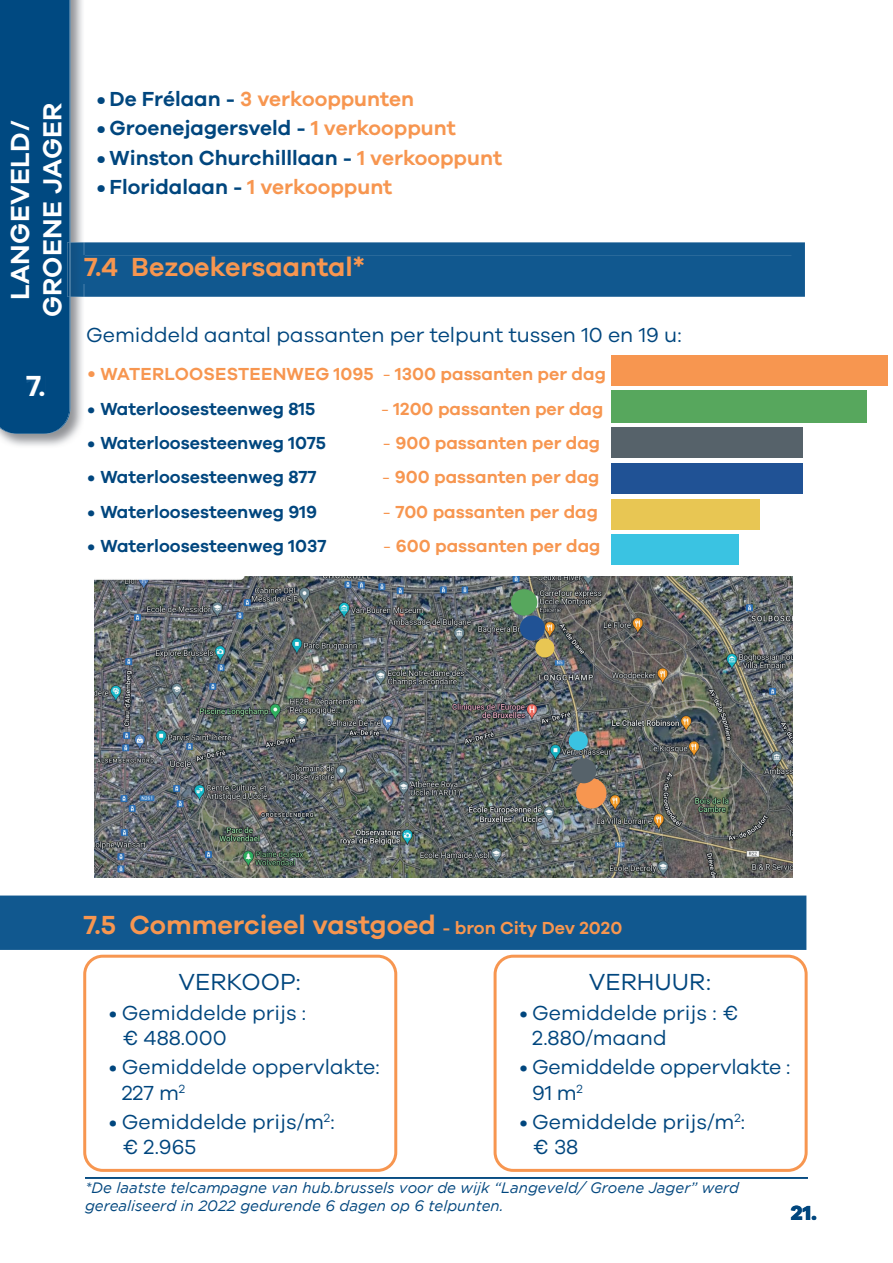
<style>
.page{position:relative;width:893px;height:1263px;background:#fff}
.page>*{position:absolute;margin:0;border:0;box-sizing:border-box;transform-origin:0 0}
.t1{font:600 30px "Galano Grotesque";color:#fff}
.t2{font:600 27px "Galano Grotesque";color:#f79650}
.t3{font:600 27px/32.4px "Galano Grotesque";letter-spacing:.01em;color:#fff;text-align:center}
.t4{font:24px "Galano Grotesque";color:#00467e}
.t5{font:21px/25.2px "Galano Grotesque";color:#00467e}
.t6{font:600 21px "Galano Grotesque";color:#00467e}
.t7{font:600 21px "Galano Grotesque";color:#f79650}
.t8{font:800 21px "Galano Grotesque";color:#00467e}
.t9{font:600 18px "Galano Grotesque";color:#f79650}
.t10{font:600 18px "Galano Grotesque";color:#00467e}
.t11{font:italic 15px/18px "Gotham";color:#00467e}
.s1{color:#00467e}
.s2{color:#f79650}
.s3{font-weight:400}
.s4{font-size:18px}
</style>
<div class="page">
<img style="left:0;top:0;width:83px;height:446px">
<img style="left:69px;top:0;width:1px;height:434px">
<hr style="left:85px;top:1177px;width:723px;height:2px;background:#00467e">
<div style="left:0;top:895px;width:806px;height:55px;background:#11588f"></div>
<div style="left:83px;top:955px;width:314px;height:217px;border:3px solid #f79650;border-radius:18px"></div>
<div style="left:494px;top:955px;width:314px;height:217px;border:3px solid #f79650;border-radius:18px"></div>
<div style="left:85px;top:242px;width:720px;height:55px;background:#11588f"></div>
<img style="left:69px;top:242px;width:16px;height:55px">
<div style="left:0;top:0;width:69px;height:434px;background:#004981"></div>
<hr style="left:67px;top:249px;width:2px;height:48px;background:#01477e">
<div style="left:611px;top:355px;width:277px;height:31px;background:#f79650"></div>
<div style="left:611px;top:390px;width:255px;height:33px;background:#57a75d"></div>
<div style="left:611px;top:427px;width:192px;height:30px;background:#56626a"></div>
<div style="left:611px;top:463px;width:192px;height:30px;background:#205295"></div>
<div style="left:611px;top:499px;width:149px;height:30px;background:#e8c653"></div>
<div style="left:611px;top:535px;width:128px;height:30px;background:#3ac3e2"></div>
<img style="left:95px;top:577px;width:698px;height:300px">
<div style="left:576px;top:778px;width:30px;height:30px;background:#f79650;border-radius:50%"></div>
<div style="left:511px;top:589px;width:26px;height:26px;background:#57a75d;border-radius:50%"></div>
<div style="left:571px;top:758px;width:25px;height:25px;background:#56626a;border-radius:50%"></div>
<div style="left:520px;top:615px;width:25px;height:26px;background:#205295;border-radius:50%"></div>
<div style="left:535px;top:638px;width:19px;height:19px;background:#e8c653;border-radius:50%"></div>
<div style="left:569px;top:731px;width:19px;height:19px;background:#3ac3e2;border-radius:50%"></div>
<p class="t3" style="left:3px;top:317px;width:216px;rotate:-90deg">LANGEVELD/<br>GROENE JAGER</p>
<h1 class="t1" style="left:26px;top:368px;width:21px">7.</h1>
<h1 class="t1" style="left:27px;top:368px;width:13px">1</h1>
<p class="t7" style="left:97px;top:86px;width:319px"><span class="s1">• De Frélaan -</span> 3 verkooppunten</p>
<p class="t6" style="left:97px;top:116px;width:360px">• Groenejagersveld - <span class="s2">1 verkooppunt</span></p>
<p class="t6" style="left:97px;top:145px;width:407px">• Winston Churchilllaan - <span class="s2">1 verkooppunt</span></p>
<p class="t6" style="left:97px;top:175px;width:297px">• Floridalaan - <span class="s2">1 verkooppunt</span></p>
<p class="t2" style="left:84px;top:250px;width:282px">7.4 Bezoekersaantal*</p>
<p class="t5" style="left:86px;top:321px;width:597px">Gemiddeld aantal passanten per telpunt tussen 10 en 19 u:</p>
<p class="t9" style="left:88px;top:363px;width:520px">• WATERLOOSESTEENWEG 1095 <span class="s3">-</span> 1300 passanten per dag</p>
<p class="t10" style="left:88px;top:397px;width:229px">• Waterloosesteenweg 815</p>
<p class="t9" style="left:381px;top:397px;width:224px"><span class="s3">-</span> 1200 passanten per dag</p>
<p class="t10" style="left:88px;top:432px;width:240px">• Waterloosesteenweg 1075</p>
<p class="t9" style="left:383px;top:432px;width:219px"><span class="s3">-</span> 900 passanten per dag</p>
<p class="t10" style="left:88px;top:466px;width:231px">• Waterloosesteenweg 877</p>
<p class="t9" style="left:382px;top:466px;width:219px"><span class="s3">-</span> 900 passanten per dag</p>
<p class="t10" style="left:88px;top:501px;width:231px">• Waterloosesteenweg 919</p>
<p class="t9" style="left:383px;top:501px;width:217px"><span class="s3">-</span> 700 passanten per dag</p>
<p class="t10" style="left:88px;top:535px;width:240px">• Waterloosesteenweg 1037</p>
<p class="t9" style="left:383px;top:535px;width:219px"><span class="s3">-</span> 600 passanten per dag</p>
<p class="t2" style="left:84px;top:908px;width:540px">7.5 Commercieel vastgoed <span class="s4">- bron City Dev 2020</span></p>
<p class="t4" style="left:178px;top:968px;width:124px">VERKOOP:</p>
<p class="t5" style="left:122px;top:999px;width:186px;text-indent:-13px">• Gemiddelde prijs : € 488.000</p>
<p class="t5" style="left:122px;top:1054px;width:260px;text-indent:-13px">• Gemiddelde oppervlakte:<br>227 m<sup>2</sup></p>
<p class="t5" style="left:122px;top:1109px;width:215px;text-indent:-13px">• Gemiddelde prijs/m<sup>2</sup>: € 2.965</p>
<p class="t4" style="left:589px;top:968px;width:124px">VERHUUR:</p>
<p class="t5" style="left:532px;top:999px;width:208px;text-indent:-13px">• Gemiddelde prijs : €<br>2.880/maand</p>
<p class="t5" style="left:532px;top:1054px;width:260px;text-indent:-13px">• Gemiddelde oppervlakte :<br>91 m<sup>2</sup></p>
<p class="t5" style="left:532px;top:1109px;width:215px;text-indent:-13px">• Gemiddelde prijs/m<sup>2</sup>: € 38</p>
<p class="t11" style="left:85px;top:1179px;width:656px">*De laatste telcampagne van hub.brussels voor de wijk “Langeveld/ Groene Jager” werd gerealiseerd in 2022 gedurende 6 dagen op 6 telpunten.</p>
<p class="t8" style="left:791px;top:1200px;width:27px">21.</p>
</div>
